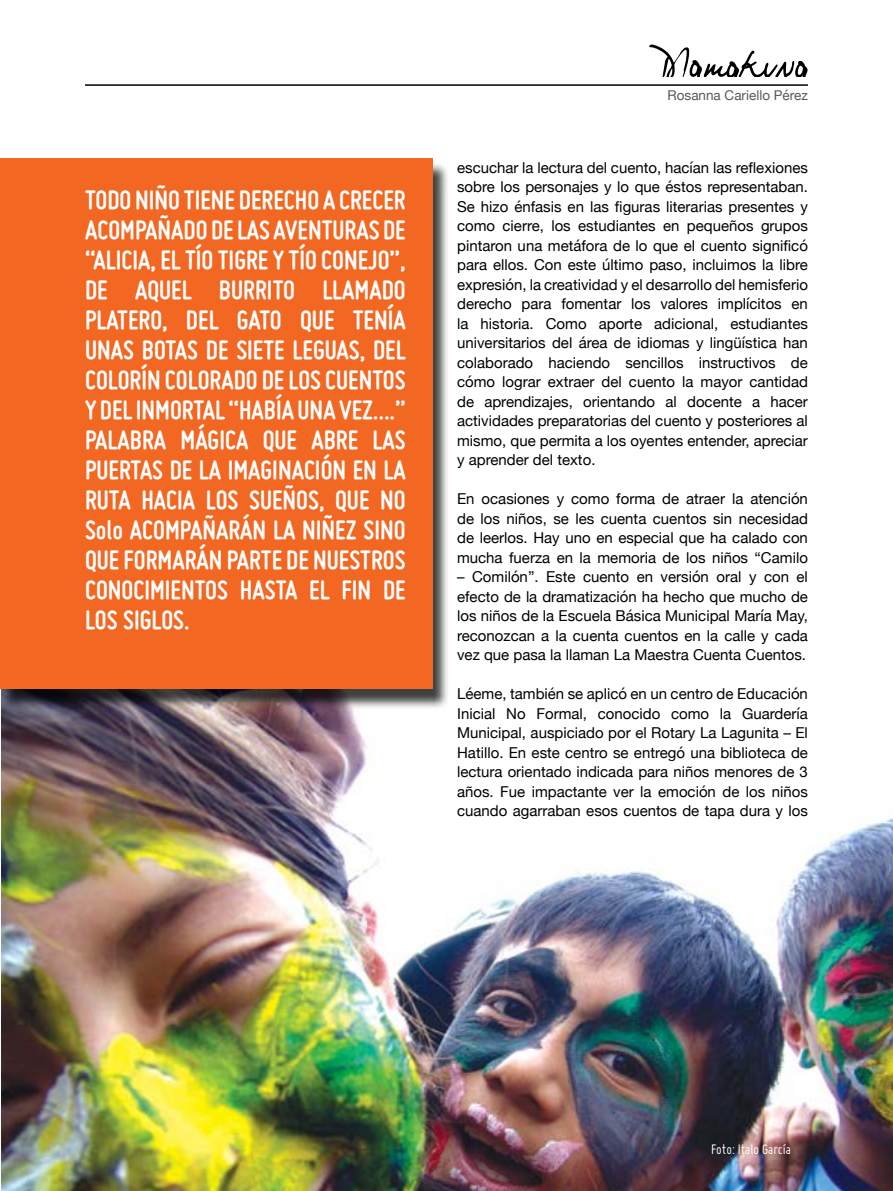
<style>
.page{position:relative;width:893px;height:1191px;background:#fff}
.page>*{position:absolute;margin:0;border:0;box-sizing:border-box;transform-origin:0 0}
.t1{font:700 28.5px/30px "Miso";color:#fff;text-align:justify}
.t2{font:15px/19.5px "Helvetica Neue";color:#000;text-align:justify}
.t3{font:15px "Miso";color:#fff}
.t4{font:13.5px "Helvetica Neue";color:#58595b}
</style>
<div class="page">
<hr style="left:85px;top:84px;width:723px;height:2px;background:#000">
<svg style="left:649px;top:45px;width:159px;height:32px"></svg>
<img style="left:1px;top:708px;width:892px;height:483px">
<div style="left:1px;top:162px;width:448px;height:546px;background:#000;opacity:.75"></div>
<div style="left:0;top:158px;width:432px;height:531px;background:#f26722"></div>
<p class="t1" style="left:85px;top:184px;width:322px">TODO NIÑO TIENE DERECHO A CRECER ACOMPAÑADO DE LAS AVENTURAS DE “ALICIA, EL TÍO TIGRE Y TÍO CONEJO”, DE AQUEL BURRITO LLAMADO PLATERO, DEL GATO QUE TENÍA UNAS BOTAS DE SIETE LEGUAS, DEL COLORÍN COLORADO DE LOS CUENTOS Y DEL INMORTAL “HABÍA UNA VEZ….” PALABRA MÁGICA QUE ABRE LAS PUERTAS DE LA IMAGINACIÓN EN LA RUTA HACIA LOS SUEÑOS, QUE NO Solo ACOMPAÑARÁN LA NIÑEZ SINO QUE FORMARÁN PARTE DE NUESTROS CONOCIMIENTOS HASTA EL FIN DE LOS SIGLOS.</p>
<p class="t4" style="left:668px;top:86px;width:142px">Rosanna Cariello Pérez</p>
<p class="t2" style="left:457px;top:158px;width:352px">escuchar la lectura del cuento, hacían las reflexiones sobre los personajes y lo que éstos representaban.<br>Se hizo énfasis en las figuras literarias presentes y como cierre, los estudiantes en pequeños grupos pintaron una metáfora de lo que el cuento significó para ellos. Con este último paso, incluimos la libre expresión, la creatividad y el desarrollo del hemisferio derecho para fomentar los valores implícitos en la historia. Como aporte adicional, estudiantes universitarios del área de idiomas y lingüística han colaborado haciendo sencillos instructivos de cómo lograr extraer del cuento la mayor cantidad de aprendizajes, orientando al docente a hacer actividades preparatorias del cuento y posteriores al mismo, que permita a los oyentes entender, apreciar y aprender del texto.</p>
<p class="t2" style="left:457px;top:490px;width:352px">En ocasiones y como forma de atraer la atención de los niños, se les cuenta cuentos sin necesidad de leerlos. Hay uno en especial que ha calado con mucha fuerza en la memoria de los niños “Camilo</p>
<p class="t2" style="left:457px;top:568px;width:352px">– Comilón”. Este cuento en versión oral y con el efecto de la dramatización ha hecho que mucho de los niños de la Escuela Básica Municipal María May, reconozcan a la cuenta cuentos en la calle y cada vez que pasa la llaman La Maestra Cuenta Cuentos.</p>
<p class="t2" style="left:457px;top:685px;width:352px">Léeme, también se aplicó en un centro de Educación Inicial No Formal, conocido como la Guardería Municipal, auspiciado por el Rotary La Lagunita – El Hatillo. En este centro se entregó una biblioteca de lectura orientado indicada para niños menores de 3 años. Fue impactante ver la emoción de los niños cuando agarraban esos cuentos de tapa dura y los</p>
<p class="t3" style="left:711px;top:1140px;width:81px">Foto: Italo García</p>
</div>
